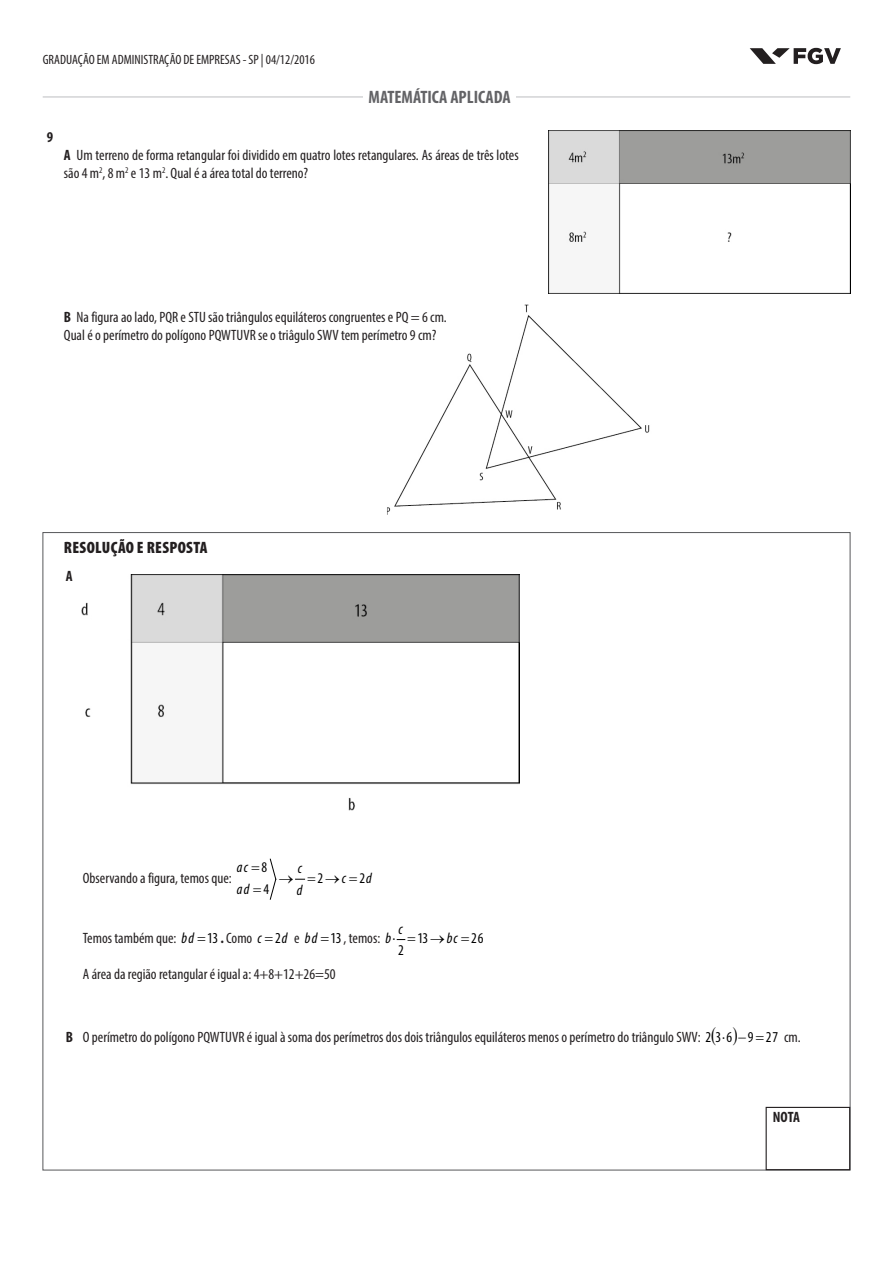
<style>
.page{position:relative;width:893px;height:1263px;background:#fff}
.page>*{position:absolute;margin:0;border:0;box-sizing:border-box;transform-origin:0 0}
.t1{font:700 condensed 18px "Myriad Pro";color:#636366}
.t2{font:900 condensed 16.5px "Myriad Pro";letter-spacing:.02em;color:#231f20}
.CORPO_QUESTOES{font:condensed 15px/18px "Myriad Pro";color:#231f20}
.t3{font:condensed 15px "Myriad Pro";color:#000}
.CORPO_QUESTOES-2{font:700 condensed 15px "Myriad Pro";color:#231f20}
.t4{font:italic condensed 15px "Myriad Pro";color:#000}
.t5{font:italic condensed 14.85px "Myriad Pro";color:#000}
.t6{font:condensed 14.85px "Myriad Pro";color:#000}
.t7{font:condensed 13.5px "Myriad Pro";color:#231f20}
.s1{font-weight:700}
.s2{font-style:italic}
.s3{font-style:italic;font-size:15.15px;color:#000}
.s4{font-size:15.15px;color:#000}
.s5{font-style:italic;color:#000}
.s6{color:#000}
</style>
<div class="page">
<svg style="left:750px;top:48px;width:91px;height:16px"></svg>
<div style="left:766px;top:1107px;width:84px;height:63px;border:1px solid #231f20"></div>
<hr style="left:43px;top:97px;width:807px;height:1px;background:#bcbdc0">
<div style="left:364px;top:89px;width:152px;height:14px;background:#fff"></div>
<img style="left:548px;top:131px;width:302px;height:162px">
<img style="left:387px;top:304px;width:263px;height:211px">
<svg style="left:269px;top:858px;width:8px;height:42px"></svg>
<img style="left:82px;top:574px;width:438px;height:237px">
<svg style="left:296px;top:878px;width:10px;height:2px"></svg>
<svg style="left:397px;top:939px;width:9px;height:2px"></svg>
<p class="t7" style="left:43px;top:51px;width:274px">GRADUAÇÃO EM ADMINISTRAÇÃO DE EMPRESAS - SP | 04/12/2016</p>
<p class="CORPO_QUESTOES-2" style="left:47px;top:128px;width:8px">9</p>
<p class="t1" style="left:369px;top:85px;width:144px">MATEMÁTICA APLICADA</p>
<p class="CORPO_QUESTOES" style="left:64px;top:146px;width:456px"><span class="s1">A</span> Um terreno de forma retangular foi dividido em quatro lotes retangulares. As áreas de três lotes são 4 m<sup>2</sup>, 8 m<sup>2</sup> e 13 m<sup>2</sup>. Qual é a área total do terreno?</p>
<p class="CORPO_QUESTOES" style="left:64px;top:308px;width:384px"><span class="s1">B</span> Na figura ao lado, PQR e STU são triângulos equiláteros congruentes e PQ = 6 cm.</p>
<p class="CORPO_QUESTOES" style="left:64px;top:326px;width:374px">Qual é o perímetro do polígono PQWTUVR se o triâgulo SWV tem perímetro 9 cm?</p>
<p class="t2" style="left:64px;top:538px;width:145px">RESOLUÇÃO E RESPOSTA</p>
<p class="CORPO_QUESTOES-2" style="left:66px;top:567px;width:8px">A</p>
<p class="t6" style="left:262px;top:858px;width:7px">8</p>
<p class="t5" style="left:237px;top:858px;width:13px">ac</p>
<p class="t5" style="left:298px;top:859px;width:6px">c</p>
<p class="CORPO_QUESTOES" style="left:83px;top:868px;width:150px">Observando a figura, temos que:</p>
<p class="t5" style="left:279px;top:869px;width:69px">→ →c</p>
<p class="t6" style="left:359px;top:869px;width:14px">2<span class="s2">d</span></p>
<p class="t5" style="left:297px;top:881px;width:7px">d</p>
<p class="t6" style="left:318px;top:869px;width:7px">2</p>
<p class="t5" style="left:237px;top:880px;width:14px">ad</p>
<p class="t6" style="left:263px;top:880px;width:7px">4</p>
<p class="t4" style="left:399px;top:920px;width:6px">c</p>
<p class="CORPO_QUESTOES" style="left:83px;top:929px;width:315px">Temos também que: <span class="s3">bd</span> <span class="s4">13</span><span class="s1">.</span> Como <span class="s3">c</span> <span class="s4">2</span><span class="s3">d</span> e <span class="s3">bd</span> <span class="s4">13</span>, temos: <span class="s5">b</span><span class="s6">⋅</span></p>
<p class="t3" style="left:417px;top:929px;width:42px">13→<span class="s2">bc</span></p>
<p class="t3" style="left:471px;top:929px;width:14px">26</p>
<p class="t3" style="left:398px;top:941px;width:7px">2</p>
<p class="CORPO_QUESTOES" style="left:83px;top:965px;width:254px">A área da região retangular é igual a: 4+8+12+26=50</p>
<p class="CORPO_QUESTOES" style="left:66px;top:1027px;width:736px"><span class="s1">B</span> O perímetro do polígono PQWTUVR é igual à soma dos perímetros dos dois triângulos equiláteros menos o perímetro do triângulo SWV: <span class="s4">2 3</span><span class="s6">⋅</span><span class="s4">6</span> <span class="s6">−</span><span class="s4">9 27</span> cm.</p>
<p class="CORPO_QUESTOES-2" style="left:773px;top:1108px;width:29px">NOTA</p>
</div>
